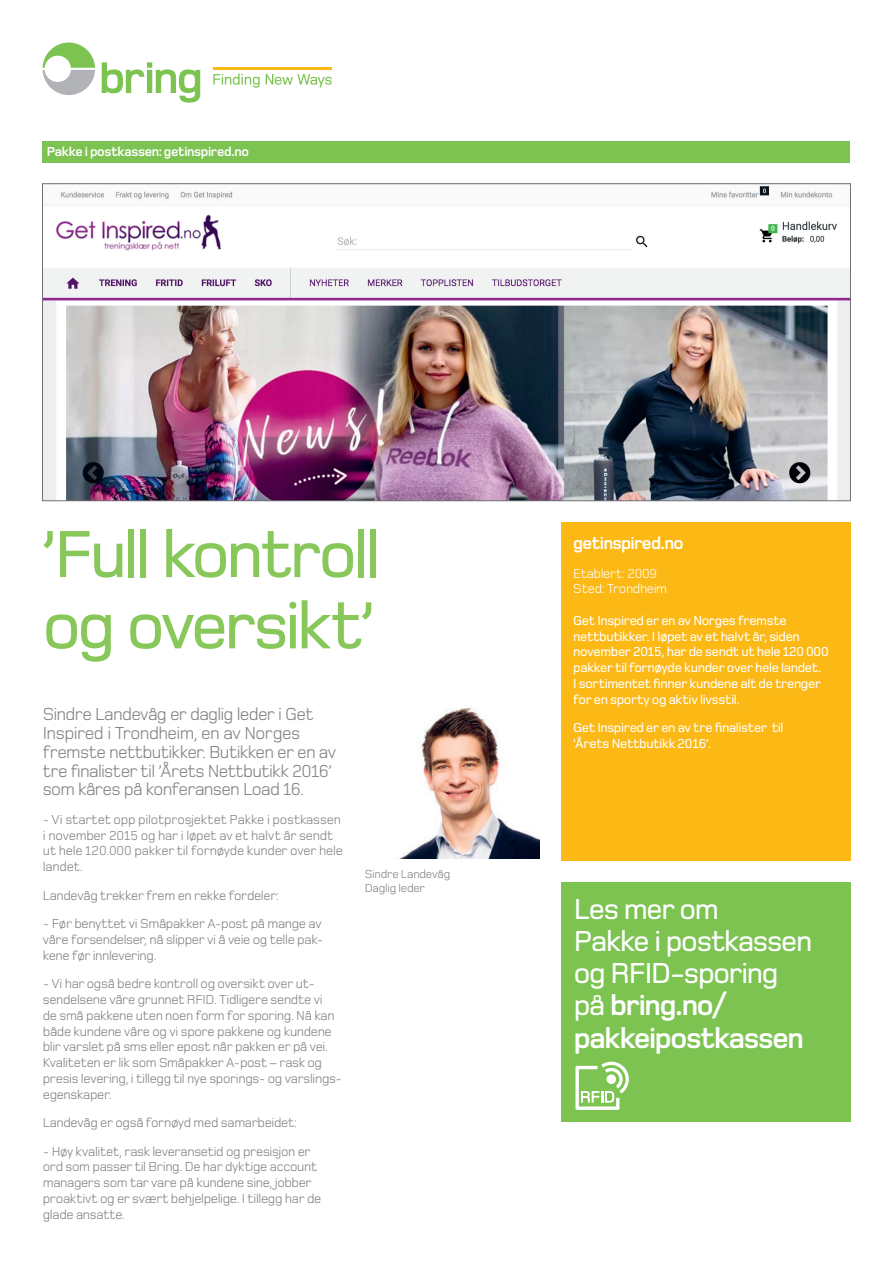
<style>
.page{position:relative;width:893px;height:1263px;background:#fff}
.page>*{position:absolute;margin:0;border:0;box-sizing:border-box;transform-origin:0 0}
.t1{font:500 69px/71.2px "Foundry Monoline";letter-spacing:-.055em;color:#88c75a}
.t2{font:500 30px/32.2px "Foundry Monoline";letter-spacing:-.045em;color:#fff}
.t3{font:18px/18.8px "Foundry Monoline";letter-spacing:-.035em;color:#808285}
.t4{font:700 18px "Foundry Monoline";letter-spacing:-.04em;color:#fff}
.t5{font:13.5px/15.8px "Foundry Monoline";letter-spacing:-.025em;color:#808285}
.t6{font:500 13.5px/15.8px "Foundry Monoline";letter-spacing:-.025em;color:#fff}
.t7{font:700 13.5px "Foundry Monoline";letter-spacing:-.025em;color:#fff}
.t8{font:13.5px/15.8px "Foundry Monoline";letter-spacing:-.025em;color:#fff}
.t9{font:12px/14.2px "Foundry Monoline";letter-spacing:-.02em;color:#808285}
.s1{font-weight:700}
</style>
<div class="page">
<svg style="left:213px;top:74px;width:119px;height:14px"></svg>
<hr style="left:213px;top:68px;width:119px;height:2px;background:#fcb814">
<svg style="left:102px;top:62px;width:98px;height:41px"></svg>
<svg style="left:43px;top:43px;width:52px;height:52px"></svg>
<img style="left:44px;top:186px;width:805px;height:313px">
<div style="left:43px;top:141px;width:807px;height:21px;background:#7cc352"></div>
<div style="left:561px;top:522px;width:289px;height:339px;background:#fcb814"></div>
<img style="left:400px;top:707px;width:139px;height:151px">
<div style="left:561px;top:882px;width:290px;height:240px;background:#7cc352"></div>
<svg style="left:575px;top:1061px;width:54px;height:49px"></svg>
<p class="t7" style="left:47px;top:144px;width:204px">Pakke i postkassen: getinspired.no</p>
<h1 class="t1" style="left:43px;top:518px;width:340px">’Full kontroll og oversikt’</h1>
<h3 class="t3" style="left:43px;top:705px;width:295px">Sindre Landevåg er daglig leder i Get Inspired i Trondheim, en av Norges fremste nettbutikker. Butikken er en av tre finalister til ’Årets Nettbutikk 2016’ som kåres på konferansen Load 16.</h3>
<p class="t5" style="left:43px;top:811px;width:302px">- Vi startet opp pilotprosjektet Pakke i postkassen i november 2015 og har i løpet av et halvt år sendt ut hele 120.000 pakker til fornøyde kunder over hele landet.</p>
<p class="t5" style="left:43px;top:887px;width:238px">Landevåg trekker frem en rekke fordeler:</p>
<p class="t5" style="left:43px;top:916px;width:282px;text-align:justify">- Før benyttet vi Småpakker A-post på mange av våre forsendelser, nå slipper vi å veie og telle pak&shy;kene før innlevering.</p>
<p class="t5" style="left:43px;top:976px;width:301px">- Vi har også bedre kontroll og oversikt over ut&shy;sendelsene våre grunnet RFID. Tidligere sendte vi<br>de små pakkene uten noen form for sporing. Nå kan både kundene våre og vi spore pakkene og kundene blir varslet på sms eller epost når pakken er på vei.<br>Kvaliteten er lik som Småpakker A-post – rask og presis levering, i tillegg til nye sporings- og varslings&shy;egenskaper.</p>
<p class="t5" style="left:43px;top:1114px;width:256px">Landevåg er også fornøyd med samarbeidet:</p>
<p class="t5" style="left:43px;top:1143px;width:280px">- Høy kvalitet, rask leveransetid og presisjon er ord som passer til Bring. De har dyktige account managers som tar vare på kundene sine, jobber proaktivt og er svært behjelpelige. I tillegg har de glade ansatte.</p>
<p class="t9" style="left:365px;top:866px;width:87px">Sindre Landevåg<br>Daglig leder</p>
<h3 class="t4" style="left:573px;top:533px;width:112px">getinspired.no</h3>
<p class="t8" style="left:573px;top:565px;width:95px">Etablert: 2009<br>Sted: Trondheim</p>
<p class="t6" style="left:573px;top:612px;width:257px">Get Inspired er en av Norges fremste nettbutikker. I løpet av et halvt år, siden november 2015, har de sendt ut hele 120 000 pakker til fornøyde kunder over hele landet.<br>I sortimentet finner kundene alt de trenger for en sporty og aktiv livsstil.</p>
<p class="t6" style="left:573px;top:720px;width:212px">Get Inspired er en av tre finalister til ’Årets Nettbutikk 2016’.</p>
<h2 class="t2" style="left:574px;top:892px;width:240px">Les mer om<br>Pakke i postkassen og RFID-sporing på <span class="s1">bring.no/ pakkeipostkassen</span></h2>
</div>
